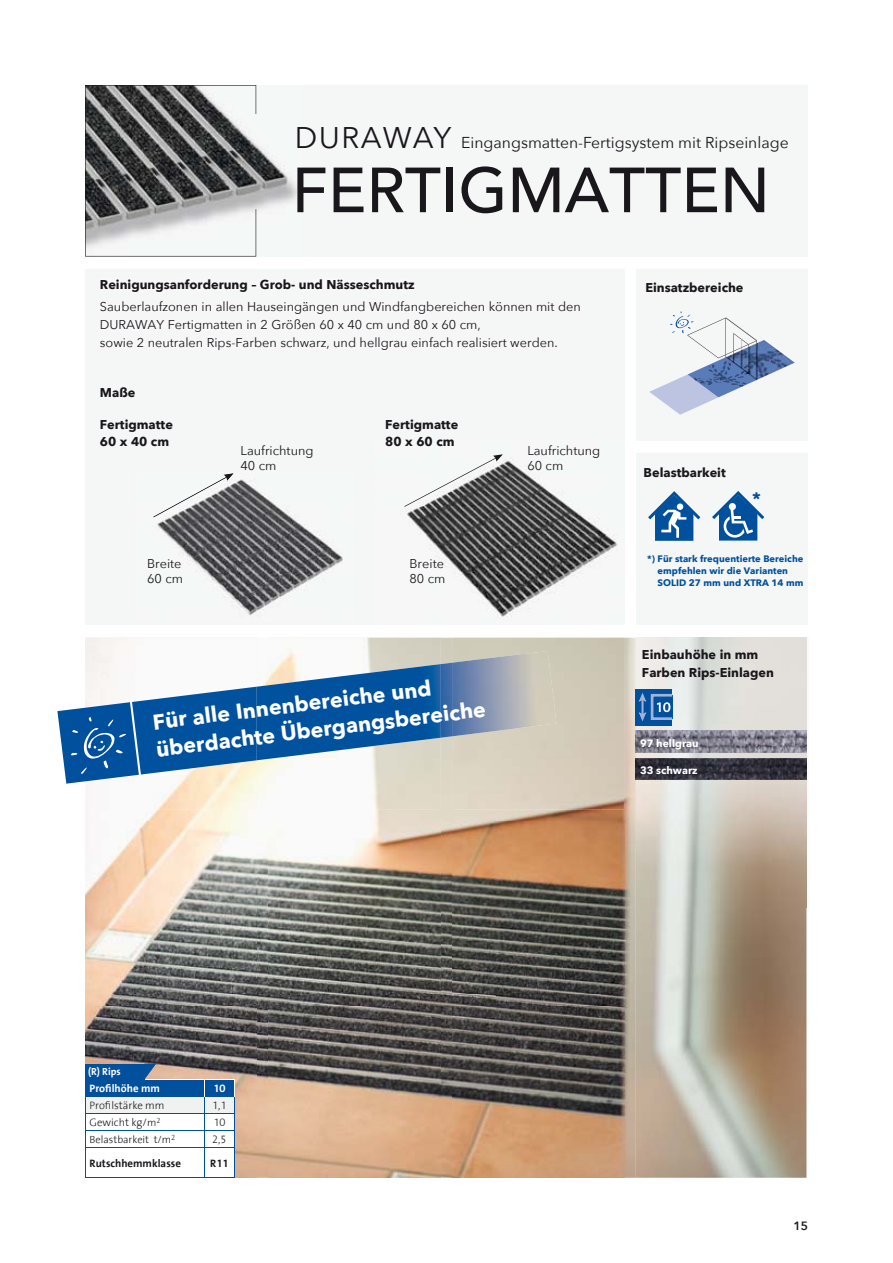
<style>
.page{position:relative;width:893px;height:1263px;background:#fff}
.page>*{position:absolute;margin:0;border:0;box-sizing:border-box;transform-origin:0 0}
.t1{font:500 63px "Avenir";color:#1a171c}
.t2{font:700 21.45px/27.3px "Avenir Next";color:#fff}
.t3{font:700 18px "Avenir Next";color:#00509d}
.t4{font:15.75px "Avenir Next";color:#1a171c}
.t5{font:12.75px/15px "Avenir Next";color:#1a171c}
.t6{font:700 12.75px/16.5px "Avenir Next";color:#1a171c}
.t7{font:600 12px "Avenir Next";color:#1a171c}
.t8{font:300 10.8px "Dural The Sans";color:#1a171c}
.t9{font:700 10.8px "Dural The Sans";color:#1a171c}
.t10{font:700 10.8px "Dural The Sans";color:#fff}
.t11{font:700 10.5px "Avenir Next";color:#fff}
.t12{font:300 10.5px "Dural The Sans";color:#1a171c}
.t13{font:700 10.35px "Dural The Sans";color:#fff}
.t14{font:700 9.3px/12px "Avenir Next";color:#00509d}
.s1{font-size:29.85px}
.s2{font-size:10.5px}
</style>
<div class="page">
<div style="left:85px;top:85px;width:723px;height:172px;background:#f5f6f6"></div>
<div style="left:85px;top:269px;width:539px;height:356px;background:#f5f6f6"></div>
<div style="left:637px;top:454px;width:171px;height:171px;background:#f5f6f6"></div>
<div style="left:637px;top:269px;width:171px;height:172px;background:#f5f6f6"></div>
<svg style="left:712px;top:491px;width:52px;height:50px"></svg>
<svg style="left:648px;top:491px;width:52px;height:50px"></svg>
<img style="left:407px;top:460px;width:211px;height:157px">
<svg style="left:404px;top:454px;width:99px;height:53px"></svg>
<img style="left:153px;top:479px;width:190px;height:136px">
<svg style="left:153px;top:473px;width:81px;height:44px"></svg>
<img style="left:256px;top:85px;width:42px;height:172px">
<svg style="left:85px;top:85px;width:171px;height:172px"></svg>
<img style="left:601px;top:638px;width:34px;height:540px">
<img style="left:240px;top:760px;width:50px;height:418px">
<img style="left:395px;top:760px;width:102px;height:418px">
<img style="left:497px;top:809px;width:104px;height:13px">
<img style="left:374px;top:809px;width:21px;height:13px">
<img style="left:85px;top:809px;width:155px;height:13px">
<img style="left:497px;top:993px;width:104px;height:13px">
<img style="left:290px;top:993px;width:105px;height:13px">
<img style="left:85px;top:993px;width:155px;height:13px">
<img style="left:85px;top:638px;width:171px;height:171px">
<img style="left:85px;top:822px;width:171px;height:171px">
<img style="left:85px;top:1006px;width:171px;height:172px">
<img style="left:269px;top:638px;width:171px;height:171px">
<img style="left:269px;top:822px;width:171px;height:171px">
<img style="left:269px;top:1006px;width:171px;height:172px">
<img style="left:635px;top:638px;width:171px;height:540px">
<img style="left:453px;top:638px;width:171px;height:171px">
<img style="left:453px;top:822px;width:171px;height:171px">
<img style="left:453px;top:1006px;width:171px;height:172px">
<svg style="left:57px;top:702px;width:82px;height:82px"></svg>
<img style="left:256px;top:663px;width:197px;height:97px">
<img style="left:132px;top:687px;width:124px;height:88px">
<img style="left:269px;top:664px;width:171px;height:95px">
<img style="left:453px;top:651px;width:103px;height:85px">
<hr style="left:806px;top:638px;width:2px;height:270px;background:#fafafa">
<img style="left:637px;top:638px;width:170px;height:270px">
<svg style="left:649px;top:311px;width:108px;height:104px"></svg>
<div style="left:636px;top:689px;width:36px;height:37px;background:#00509d"></div>
<div style="left:651px;top:694px;width:22px;height:26px;border:3px solid #a5b2d7"></div>
<hr style="left:641px;top:697px;width:2px;height:21px;background:#a5b2d7">
<svg style="left:639px;top:712px;width:7px;height:9px"></svg>
<svg style="left:639px;top:693px;width:7px;height:9px"></svg>
<svg style="left:657px;top:702px;width:13px;height:10px"></svg>
<img style="left:635px;top:731px;width:171px;height:21px">
<img style="left:635px;top:759px;width:171px;height:21px">
<hr style="left:85px;top:1177px;width:149px;height:1px;background:#00509d">
<svg style="left:85px;top:1064px;width:150px;height:113px"></svg>
<img style="left:699px;top:378px;width:48px;height:6px">
<p class="t4" style="left:295px;top:132px;width:496px"><span class="s1">DURAWAY</span> Eingangsmatten-Fertigsystem mit Ripseinlage</p>
<h1 class="t1" style="left:292px;top:149px;width:480px">FERTIGMATTEN</h1>
<p class="t6" style="left:100px;top:276px;width:316px">Reinigungsanforderung – Grob- und Nässeschmutz</p>
<p class="t5" style="left:100px;top:298px;width:482px;line-height:18px">Sauberlaufzonen in allen Hauseingängen und Windfangbereichen können mit den<br>DURAWAY Fertigmatten in 2 Größen 60 x 40 cm und 80 x 60 cm,<br>sowie 2 neutralen Rips-Farben schwarz, und hellgrau einfach realisiert werden.</p>
<p class="t6" style="left:100px;top:384px;width:37px">Maße</p>
<p class="t6" style="left:100px;top:417px;width:74px">Fertigmatte<br>60 x 40 cm</p>
<p class="t5" style="left:147px;top:557px;width:37px">Breite<br>60 cm</p>
<p class="t5" style="left:241px;top:443px;width:74px">Laufrichtung<br>40 cm</p>
<p class="t6" style="left:385px;top:417px;width:74px">Fertigmatte<br>80 x 60 cm</p>
<p class="t5" style="left:409px;top:557px;width:37px">Breite<br>80 cm</p>
<h2 class="t2" style="left:151px;top:709px;width:333px;rotate:-7deg">Für alle Innenbereiche und überdachte Übergangsbereiche</h2>
<p class="t5" style="left:527px;top:443px;width:74px">Laufrichtung<br>60 cm</p>
<p class="t6" style="left:645px;top:280px;width:100px">Einsatzbereiche</p>
<p class="t6" style="left:643px;top:465px;width:84px">Belastbarkeit</p>
<h3 class="t3" style="left:752px;top:487px;width:10px">*</h3>
<p class="t14" style="left:658px;top:553px;width:147px;text-indent:-10px">*) Für stark frequentierte Bereiche empfehlen wir die Varianten<br>SOLID 27 mm und XTRA 14 mm</p>
<p class="t6" style="left:642px;top:646px;width:133px;line-height:18px">Einbauhöhe in mm<br>Farben Rips-Einlagen</p>
<p class="t11" style="left:640px;top:736px;width:60px">97 hellgrau</p>
<p class="t11" style="left:640px;top:763px;width:59px">33 schwarz</p>
<p class="t13" style="left:88px;top:1068px;width:34px">(R) Rips</p>
<p class="t10" style="left:90px;top:1084px;width:72px">Profilhöhe mm</p>
<p class="t10" style="left:213px;top:1084px;width:13px">10</p>
<p class="t8" style="left:90px;top:1101px;width:77px">Profilstärke mm</p>
<p class="t8" style="left:212px;top:1101px;width:16px">1,1</p>
<p class="t8" style="left:90px;top:1118px;width:72px">Gewicht kg/<span class="s2">m</span><sup>2</sup></p>
<p class="t8" style="left:213px;top:1118px;width:13px">10</p>
<p class="t12" style="left:90px;top:1135px;width:87px">Belastbarkeit t/m<sup>2</sup></p>
<p class="t8" style="left:212px;top:1135px;width:16px">2,5</p>
<p class="t9" style="left:90px;top:1159px;width:93px">Rutschhemmklasse</p>
<p class="t9" style="left:210px;top:1159px;width:20px">R11</p>
<p class="t7" style="left:793px;top:1218px;width:16px">15</p>
</div>
